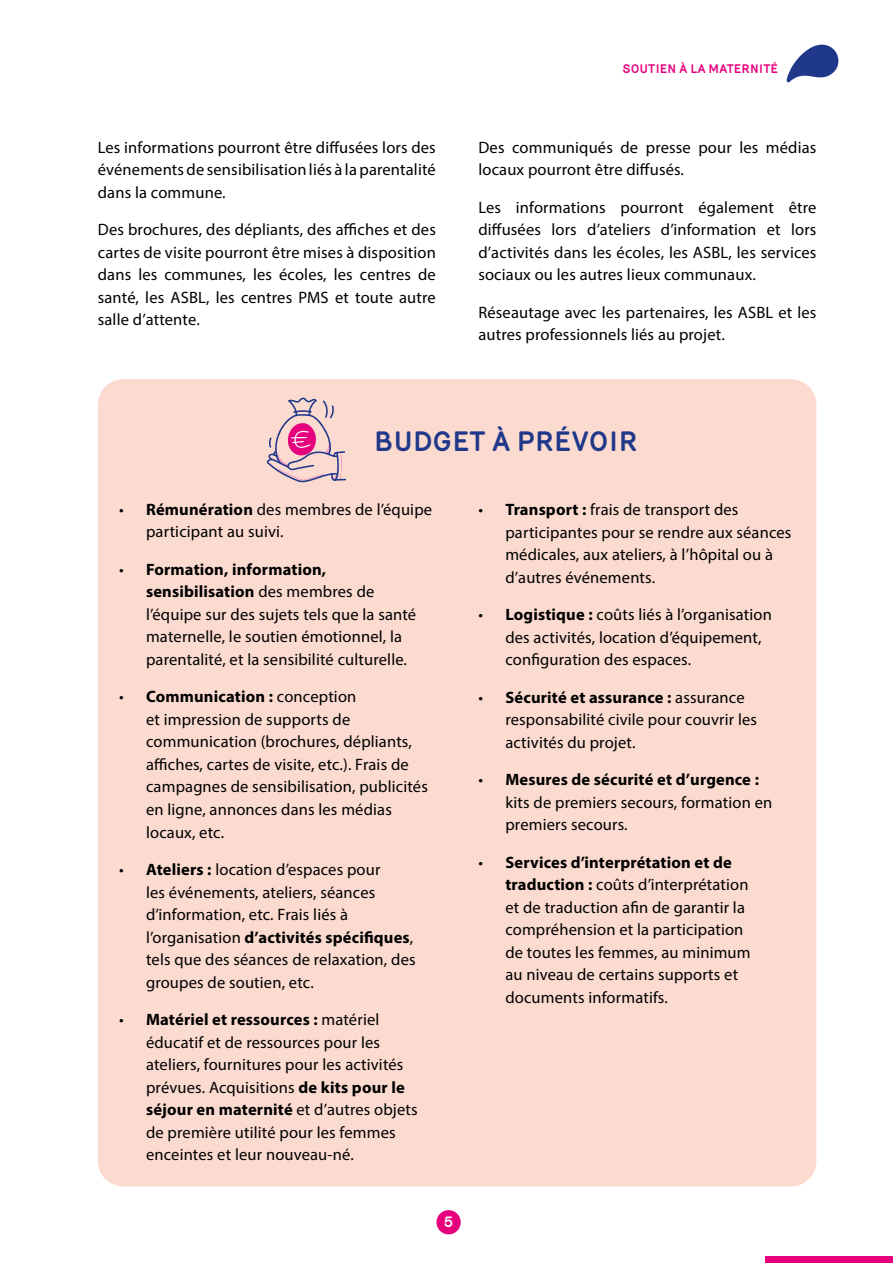
<style>
.page{position:relative;width:893px;height:1263px;background:#fff}
.page>*{position:absolute;margin:0;border:0;box-sizing:border-box;transform-origin:0 0}
.t1{font:700 27px "Mercury";color:#20388a}
.t2{font:16.5px/22.5px "Myriad Pro";letter-spacing:.01em;color:#000}
.t3{font:700 15px "Mercury";color:#fff}
.t4{font:700 12px "Mercury";color:#e6007d}
.s1{font-weight:700}
</style>
<div class="page">
<div style="left:765px;top:1256px;width:128px;height:7px;background:#e6007d"></div>
<div style="left:436px;top:1210px;width:25px;height:24px;background:#e6007d;border-radius:50%"></div>
<svg style="left:786px;top:45px;width:52px;height:37px"></svg>
<div style="left:98px;top:379px;width:718px;height:807px;background:#fbdacf;border-radius:26px"></div>
<svg style="left:267px;top:397px;width:79px;height:85px"></svg>
<p class="t2" style="left:98px;top:136px;width:340px;text-align:justify">Les informations pourront être diffusées lors des événements de sensibilisation liés à la parentalité dans la commune.</p>
<p class="t2" style="left:98px;top:218px;width:340px;text-align:justify">Des brochures, des dépliants, des affiches et des cartes de visite pourront être mises à disposition dans les communes, les écoles, les centres de santé, les ASBL, les centres PMS et toute autre salle d’attente.</p>
<p class="t4" style="left:623px;top:62px;width:157px">SOUTIEN À LA MATERNITÉ</p>
<p class="t2" style="left:478px;top:136px;width:340px">Des communiqués de presse pour les médias locaux pourront être diffusés.</p>
<p class="t2" style="left:478px;top:196px;width:340px;text-align:justify">Les informations pourront également être diffusées lors d’ateliers d’information et lors d’activités dans les écoles, les ASBL, les services sociaux ou les autres lieux communaux.</p>
<p class="t2" style="left:478px;top:301px;width:340px">Réseautage avec les partenaires, les ASBL et les autres professionnels liés au projet.</p>
<h1 class="t1" style="left:374px;top:426px;width:265px">BUDGET À PRÉVOIR</h1>
<p class="t2" style="left:146px;top:498px;width:288px;text-indent:-27px">• <span class="s1">Rémunération</span> des membres de l’équipe participant au suivi.</p>
<p class="t2" style="left:146px;top:558px;width:272px;text-indent:-27px">• <span class="s1">Formation, information, sensibilisation</span> des membres de l’équipe sur des sujets tels que la santé maternelle, le soutien émotionnel, la parentalité, et la sensibilité culturelle.</p>
<p class="t2" style="left:146px;top:685px;width:283px;text-indent:-27px">• <span class="s1">Communication :</span> conception<br>et impression de supports de communication (brochures, dépliants, affiches, cartes de visite, etc.). Frais de campagnes de sensibilisation, publicités en ligne, annonces dans les médias locaux, etc.</p>
<p class="t2" style="left:146px;top:858px;width:271px;text-indent:-27px">• <span class="s1">Ateliers :</span> location d’espaces pour<br>les événements, ateliers, séances d’information, etc. Frais liés à l’organisation <span class="s1">d’activités spécifiques</span>, tels que des séances de relaxation, des groupes de soutien, etc.</p>
<p class="t2" style="left:146px;top:1008px;width:273px;text-indent:-27px">• <span class="s1">Matériel et ressources :</span> matériel éducatif et de ressources pour les ateliers, fournitures pour les activités prévues. Acquisitions <span class="s1">de kits pour le séjour en maternité</span> et d’autres objets de première utilité pour les femmes enceintes et leur nouveau-né.</p>
<p class="t3" style="left:444px;top:1213px;width:10px">5</p>
<p class="t2" style="left:505px;top:498px;width:288px;text-indent:-27px">• <span class="s1">Transport :</span> frais de transport des participantes pour se rendre aux séances médicales, aux ateliers, à l’hôpital ou à d’autres événements.</p>
<p class="t2" style="left:505px;top:603px;width:268px;text-indent:-27px">• <span class="s1">Logistique :</span> coûts liés à l’organisation des activités, location d’équipement, configuration des espaces.</p>
<p class="t2" style="left:505px;top:685px;width:253px;text-indent:-27px">• <span class="s1">Sécurité et assurance :</span> assurance responsabilité civile pour couvrir les activités du projet.</p>
<p class="t2" style="left:505px;top:768px;width:268px;text-indent:-27px">• <span class="s1">Mesures de sécurité et d’urgence : </span>kits de premiers secours, formation en premiers secours.</p>
<p class="t2" style="left:505px;top:850px;width:247px;text-indent:-27px">• <span class="s1">Services d’interprétation et de traduction :</span> coûts d’interprétation et de traduction afin de garantir la compréhension et la participation de toutes les femmes, au minimum au niveau de certains supports et documents informatifs.</p>
</div>
